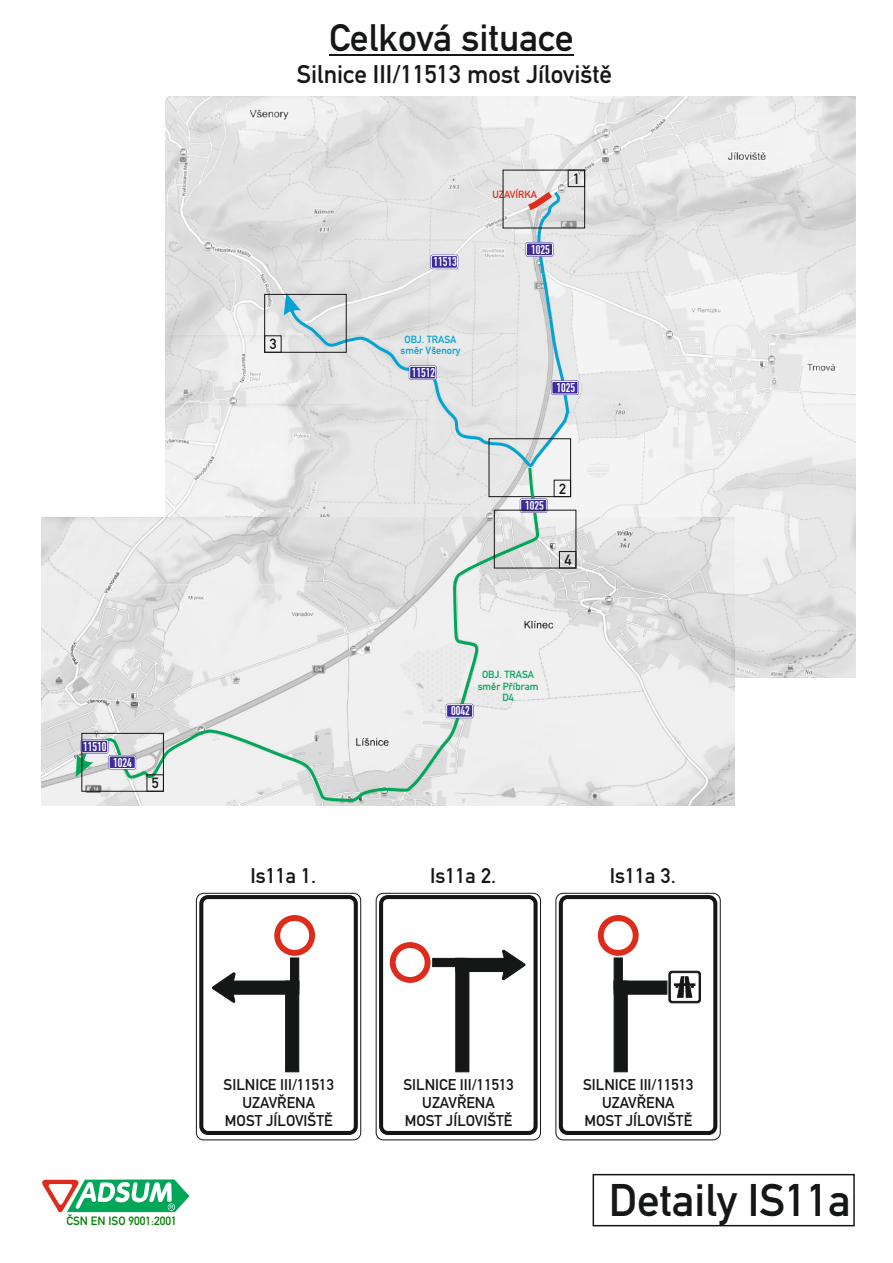
<style>
.page{position:relative;width:893px;height:1263px;background:#fff}
.page>*{position:absolute;margin:0;border:0;box-sizing:border-box;transform-origin:0 0}
.t1{font:45px "DIN Mittelschrift CE";color:#151616}
.t2{font:37.65px "DIN Mittelschrift CE";color:#151616}
.t3{font:25.05px "DIN Mittelschrift CE";color:#151616}
.t4{font:20.85px "DIN Mittelschrift CE";color:#151616}
.t5{font:15.3px/17.7px "DIN Mittelschrift CE";color:#151616;text-align:center}
.t6{font:14.55px "DIN Mittelschrift CE";color:#151616}
.t7{font:12.6px "DIN Engschrift CE";color:#fff}
.t8{font:11.85px "DIN Mittelschrift CE";color:#008000}
.t9{font:10.2px/11.9px "DIN Mittelschrift CE";color:#00a759;text-align:center}
.t10{font:10.2px/11.9px "DIN Mittelschrift CE";color:#00a3d4;text-align:center}
.t11{font:10.2px "DIN Mittelschrift CE";color:#dd2b1c}
</style>
<div class="page">
<hr style="left:329px;top:54px;width:245px;height:2px;background:#151616">
<svg style="left:42px;top:1179px;width:147px;height:34px"></svg>
<img style="left:165px;top:96px;width:690px;height:582px">
<svg style="left:284px;top:293px;width:285px;height:174px;background:#dde1e2"></svg>
<svg style="left:551px;top:380px;width:28px;height:15px"></svg>
<div style="left:552px;top:381px;width:26px;height:13px;background:#3c2b99;border:1px solid #fff;border-radius:2px"></div>
<svg style="left:430px;top:255px;width:28px;height:14px"></svg>
<div style="left:431px;top:255px;width:27px;height:13px;background:#3c2b99;border:1px solid #fff;border-radius:2px"></div>
<div style="left:409px;top:365px;width:28px;height:15px;background:#9a91c7;border-radius:2px"></div>
<div style="left:409px;top:366px;width:27px;height:13px;background:#3c2b99;border:1px solid #fff;border-radius:2px"></div>
<div style="left:264px;top:294px;width:83px;height:59px;border:1px solid #151616"></div>
<div style="left:264px;top:335px;width:18px;height:18px;border:1px solid #151616"></div>
<div style="left:489px;top:438px;width:82px;height:59px;border:1px solid #151616"></div>
<div style="left:554px;top:480px;width:17px;height:17px;border:1px solid #151616"></div>
<div style="left:568px;top:170px;width:17px;height:17px;border:1px solid #151616"></div>
<svg style="left:521px;top:186px;width:41px;height:137px;background:#c8cdd6"></svg>
<img style="left:41px;top:517px;width:693px;height:289px">
<svg style="left:76px;top:468px;width:463px;height:334px;fill:#ececec"></svg>
<svg style="left:520px;top:498px;width:28px;height:15px"></svg>
<div style="left:520px;top:499px;width:27px;height:13px;background:#3c2b99;border:1px solid #fff;border-radius:2px"></div>
<svg style="left:446px;top:704px;width:28px;height:14px"></svg>
<div style="left:446px;top:704px;width:27px;height:13px;background:#3c2b99;border:1px solid #fff;border-radius:2px"></div>
<svg style="left:108px;top:755px;width:28px;height:14px"></svg>
<div style="left:109px;top:756px;width:26px;height:13px;background:#3c2b99;border:1px solid #fff;border-radius:2px"></div>
<svg style="left:81px;top:739px;width:28px;height:15px"></svg>
<div style="left:81px;top:740px;width:27px;height:13px;background:#3c2b99;border:1px solid #fff;border-radius:2px"></div>
<div style="left:494px;top:510px;width:82px;height:58px;border:1px solid #151616"></div>
<div style="left:559px;top:551px;width:17px;height:17px;border:1px solid #151616"></div>
<div style="left:81px;top:733px;width:83px;height:59px;border:1px solid #151616"></div>
<div style="left:147px;top:774px;width:17px;height:18px;border:1px solid #151616"></div>
<div style="left:196px;top:893px;width:165px;height:247px;border:1px solid #151616;border-radius:7px"></div>
<div style="left:376px;top:893px;width:165px;height:247px;border:1px solid #151616;border-radius:7px"></div>
<div style="left:556px;top:893px;width:164px;height:247px;border:1px solid #151616;border-radius:7px"></div>
<svg style="left:199px;top:895px;width:159px;height:240px"></svg>
<svg style="left:379px;top:895px;width:159px;height:240px"></svg>
<div style="left:593px;top:1174px;width:262px;height:52px;border:1px solid #151616"></div>
<svg style="left:559px;top:895px;width:158px;height:240px"></svg>
<p class="t7" style="left:83px;top:741px;width:25px">11510</p>
<p class="t7" style="left:113px;top:757px;width:20px">1024</p>
<p class="t6" style="left:152px;top:777px;width:8px">5</p>
<h2 class="t2" style="left:329px;top:22px;width:246px">Celková situace</h2>
<h3 class="t3" style="left:297px;top:64px;width:317px">Silnice III/11513 most Jílovištì</h3>
<p class="t6" style="left:270px;top:338px;width:8px">3</p>
<h3 class="t4" style="left:250px;top:867px;width:67px">Is11a 1.</h3>
<p class="t7" style="left:433px;top:257px;width:25px">11513</p>
<p class="t10" style="left:400px;top:334px;width:62px">OBJ. TRASA smìr Všenory</p>
<p class="t7" style="left:412px;top:368px;width:25px">11512</p>
<p class="t11" style="left:492px;top:190px;width:46px">UZAVÍRKA</p>
<p class="t7" style="left:531px;top:244px;width:20px">1025</p>
<p class="t6" style="left:573px;top:173px;width:8px">1</p>
<p class="t7" style="left:556px;top:383px;width:20px">1025</p>
<p class="t7" style="left:525px;top:501px;width:20px">1025</p>
<p class="t6" style="left:559px;top:483px;width:8px">2</p>
<p class="t6" style="left:564px;top:554px;width:8px">4</p>
<p class="t7" style="left:451px;top:706px;width:20px">0042</p>
<p class="t9" style="left:478px;top:669px;width:62px">OBJ. TRASA smìr Pøíbram<br>D4</p>
<h3 class="t4" style="left:430px;top:867px;width:67px">Is11a 2.</h3>
<h3 class="t4" style="left:610px;top:867px;width:67px">Is11a 3.</h3>
<p class="t8" style="left:67px;top:1216px;width:112px">ÈSN EN ISO 9001:2001</p>
<p class="t5" style="left:224px;top:1078px;width:112px">SILNICE III/11513<br>UZAVØENA<br>MOST JÍLOVIŠTÌ</p>
<p class="t5" style="left:403px;top:1078px;width:112px">SILNICE III/11513<br>UZAVØENA<br>MOST JÍLOVIŠTÌ</p>
<p class="t5" style="left:583px;top:1078px;width:112px">SILNICE III/11513<br>UZAVØENA<br>MOST JÍLOVIŠTÌ</p>
<h1 class="t1" style="left:609px;top:1182px;width:244px">Detaily IS11a</h1>
</div>
